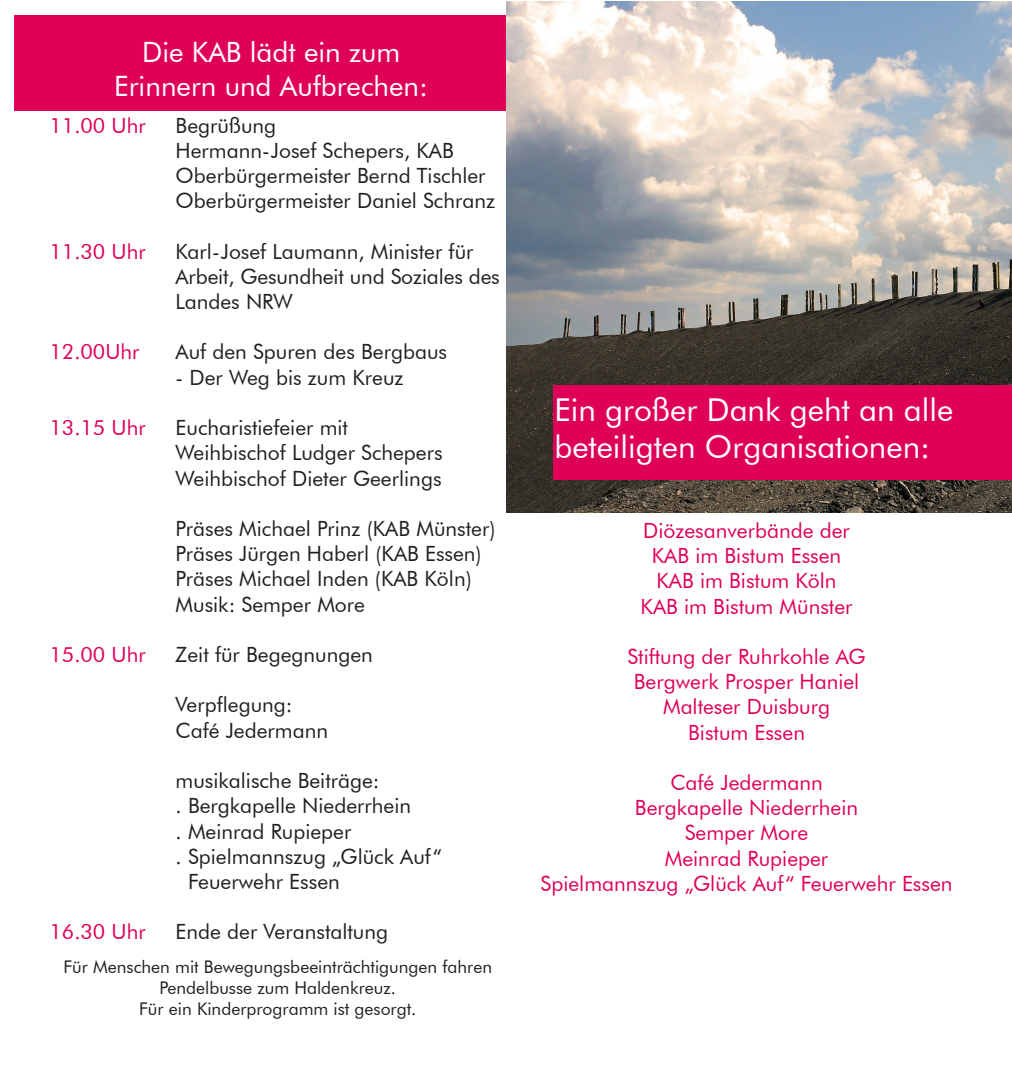
<style>
.page{position:relative;width:1012px;height:1072px;background:#fff}
.page>*{position:absolute;margin:0;border:0;box-sizing:border-box;transform-origin:0 0}
.t1{font:31.5px "Futura BT";color:#fff}
.t2{font:28px "Futura BT";color:#fff}
.t3{font:21px/25.2px "Futura BT";color:#231f20}
.t4{font:21px "Futura BT";color:#df0158}
.t5{font:17.5px/21px "Futura BT";color:#231f20;text-align:center}
</style>
<div class="page">
<div style="left:15px;top:15px;width:491px;height:95px;background:#df0158"></div>
<img style="left:506px;top:1px;width:506px;height:511px">
<div style="left:553px;top:385px;width:459px;height:94px;background:#df0158"></div>
<p class="t2" style="left:142px;top:35px;width:260px">Die KAB lädt ein zum</p>
<p class="t2" style="left:114px;top:69px;width:315px">Erinnern und Aufbrechen:</p>
<p class="t4" style="left:50px;top:112px;width:98px">11.00 Uhr</p>
<p class="t3" style="left:176px;top:112px;width:102px">Begrüßung</p>
<p class="t3" style="left:176px;top:137px;width:280px">Hermann-Josef Schepers, KAB</p>
<p class="t3" style="left:176px;top:163px;width:312px">Oberbürgermeister Bernd Tischler</p>
<p class="t3" style="left:176px;top:188px;width:321px">Oberbürgermeister Daniel Schranz</p>
<p class="t4" style="left:50px;top:238px;width:98px">11.30 Uhr</p>
<p class="t3" style="left:176px;top:238px;width:326px">Karl-Josef Laumann, Minister für<br>Arbeit, Gesundheit und Soziales des<br>Landes NRW</p>
<p class="t4" style="left:50px;top:339px;width:91px">12.00Uhr</p>
<p class="t3" style="left:176px;top:339px;width:273px">Auf den Spuren des Bergbaus</p>
<p class="t3" style="left:176px;top:364px;width:229px">- Der Weg bis zum Kreuz</p>
<p class="t4" style="left:50px;top:415px;width:98px">13.15 Uhr</p>
<p class="t3" style="left:176px;top:415px;width:174px">Eucharistiefeier mit</p>
<p class="t3" style="left:176px;top:440px;width:269px">Weihbischof Ludger Schepers</p>
<p class="t3" style="left:176px;top:465px;width:267px">Weihbischof Dieter Geerlings</p>
<p class="t3" style="left:176px;top:515px;width:321px">Präses Michael Prinz (KAB Münster)</p>
<p class="t3" style="left:176px;top:541px;width:308px">Präses Jürgen Haberl (KAB Essen)</p>
<p class="t3" style="left:176px;top:566px;width:298px">Präses Michael Inden (KAB Köln)</p>
<p class="t3" style="left:176px;top:591px;width:191px">Musik: Semper More</p>
<p class="t4" style="left:50px;top:642px;width:98px">15.00 Uhr</p>
<p class="t3" style="left:176px;top:641px;width:199px">Zeit für Begegnungen</p>
<p class="t3" style="left:176px;top:692px;width:119px">Verpflegung:</p>
<p class="t3" style="left:176px;top:717px;width:154px">Café Jedermann</p>
<p class="t3" style="left:176px;top:767px;width:206px">musikalische Beiträge:</p>
<p class="t3" style="left:176px;top:793px;width:237px">. Bergkapelle Niederrhein</p>
<p class="t3" style="left:176px;top:818px;width:177px">. Meinrad Rupieper</p>
<p class="t3" style="left:188px;top:843px;width:255px;text-indent:-12px">. Spielmannszug „Glück Auf“<br>Feuerwehr Essen</p>
<p class="t4" style="left:50px;top:919px;width:98px">16.30 Uhr</p>
<p class="t3" style="left:176px;top:919px;width:214px">Ende der Veranstaltung</p>
<p class="t5" style="left:63px;top:956px;width:430px">Für Menschen mit Bewegungsbeeinträchtigungen fahren<br>Pendelbusse zum Haldenkreuz.</p>
<p class="t5" style="left:139px;top:998px;width:279px">Für ein Kinderprogramm ist gesorgt.</p>
<p class="t1" style="left:554px;top:390px;width:400px">Ein großer Dank geht an alle</p>
<p class="t1" style="left:554px;top:428px;width:377px">beteiligten Organisationen:</p>
<p class="t4" style="left:643px;top:517px;width:208px">Diözesanverbände der</p>
<p class="t4" style="left:652px;top:543px;width:191px">KAB im Bistum Essen</p>
<p class="t4" style="left:657px;top:568px;width:182px">KAB im Bistum Köln</p>
<p class="t4" style="left:641px;top:593px;width:213px">KAB im Bistum Münster</p>
<p class="t4" style="left:627px;top:643px;width:240px">Stiftung der Ruhrkohle AG</p>
<p class="t4" style="left:634px;top:669px;width:227px">Bergwerk Prosper Haniel</p>
<p class="t4" style="left:663px;top:694px;width:168px">Malteser Duisburg</p>
<p class="t4" style="left:688px;top:719px;width:118px">Bistum Essen</p>
<p class="t4" style="left:670px;top:769px;width:154px">Café Jedermann</p>
<p class="t4" style="left:635px;top:795px;width:225px">Bergkapelle Niederrhein</p>
<p class="t4" style="left:685px;top:820px;width:125px">Semper More</p>
<p class="t4" style="left:665px;top:845px;width:165px">Meinrad Rupieper</p>
<p class="t4" style="left:541px;top:870px;width:413px">Spielmannszug „Glück Auf“ Feuerwehr Essen</p>
</div>
